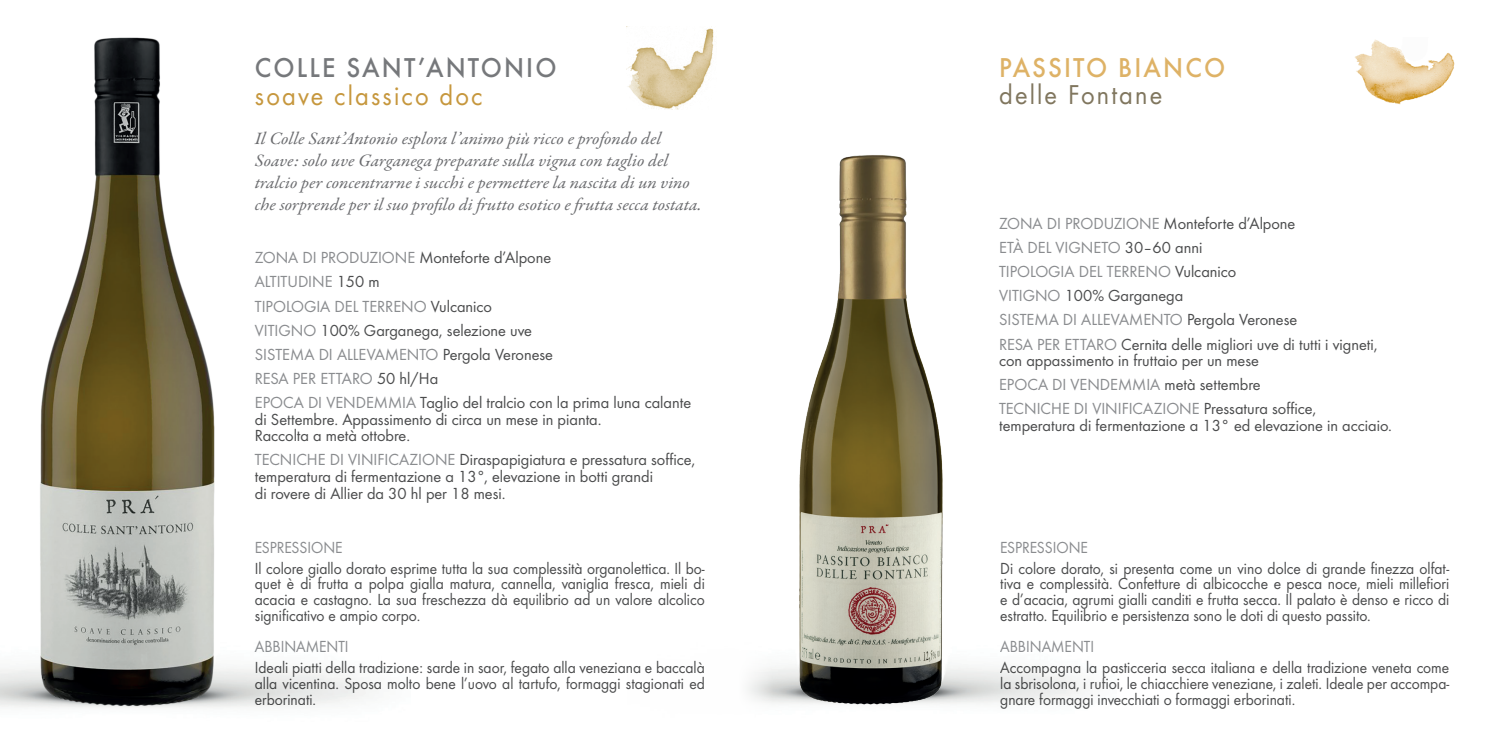
<style>
.page{position:relative;width:1489px;height:745px;background:#fff}
.page>*{position:absolute;margin:0;border:0;box-sizing:border-box;transform-origin:0 0}
.t1{font:500 28.18px "Futura";letter-spacing:.08em;color:#76787b;scale:.95 1}
.t2{font:28.18px "Futura Boo";letter-spacing:.08em;color:#c6973d;scale:.95 1}
.t3{font:500 28.18px "Futura";letter-spacing:.08em;color:#deb266;scale:.95 1}
.t4{font:28.18px "Futura Boo";letter-spacing:.08em;color:#80765e;scale:.95 1}
.t5{font:italic 17.5px/22.1px "Garamond Premr Pro";letter-spacing:-.005em;color:#6c6d70;scale:1.06 1}
.t6{font:16.62px/15.8px "Futura Boo";color:#4b4c4d;text-align:justify;scale:.95 1}
.t7{font:16.62px/16.6px "Futura Boo";color:#4b4c4d}
.t8{font:16.62px "Futura Boo";color:#8a8c8f}
.t9{font:16.62px "Futura Boo";color:#8a8c8f;scale:.95 1}
.s1{color:#8a8c8f}
.s2{color:#4b4c4d}
</style>
<div class="page">
<img style="left:25px;top:37px;width:197px;height:676px">
<img style="left:626px;top:28px;width:88px;height:82px">
<img style="left:784px;top:155px;width:176px;height:557px">
<img style="left:1355px;top:39px;width:100px;height:66px">
<p class="t1" style="left:255px;top:46px;width:319px">COLLE SANT’ANTONIO</p>
<p class="t3" style="left:999px;top:46px;width:240px">PASSITO BIANCO</p>
<p class="t2" style="left:255px;top:78px;width:241px">soave classico doc</p>
<p class="t4" style="left:999px;top:78px;width:173px">delle Fontane</p>
<p class="t5" style="left:255px;top:128px;width:423px">Il Colle Sant’Antonio esplora l’animo più ricco e profondo del Soave: solo uve Garganega preparate sulla vigna con taglio del tralcio per concentrarne i succhi e permettere la nascita di un vino che sorprende per il suo profilo di frutto esotico e frutta secca tostata.</p>
<p class="t7" style="left:255px;top:249px;width:298px"><span class="s1">ZONA DI PRODUZIONE</span> Monteforte d’Alpone</p>
<p class="t8" style="left:255px;top:272px;width:126px">ALTITUDINE <span class="s2">150 m</span></p>
<p class="t8" style="left:255px;top:296px;width:239px">TIPOLOGIA DEL TERRENO <span class="s2">Vulcanico</span></p>
<p class="t7" style="left:255px;top:321px;width:278px"><span class="s1">VITIGNO</span> 100% Garganega, selezione uve</p>
<p class="t8" style="left:255px;top:344px;width:300px">SISTEMA DI ALLEVAMENTO <span class="s2">Pergola Veronese</span></p>
<p class="t8" style="left:255px;top:368px;width:185px">RESA PER ETTARO <span class="s2">50 hl/Ha</span></p>
<p class="t7" style="left:255px;top:394px;width:438px"><span class="s1">EPOCA DI VENDEMMIA</span> Taglio del tralcio con la prima luna calante di Settembre. Appassimento di circa un mese in pianta.<br>Raccolta a metà ottobre.</p>
<p class="t7" style="left:255px;top:451px;width:442px"><span class="s1">TECNICHE DI VINIFICAZIONE</span> Diraspapigiatura e pressatura soffice, temperatura di fermentazione a 13°, elevazione in botti grandi<br>di rovere di Allier da 30 hl per 18 mesi.</p>
<p class="t9" style="left:255px;top:537px;width:94px">ESPRESSIONE</p>
<p class="t6" style="left:255px;top:559px;width:475px">Il colore giallo dorato esprime tutta la sua complessità organolettica. Il bo&shy;quet è di frutta a polpa gialla matura, cannella, vaniglia fresca, mieli di acacia e castagno. La sua freschezza dà equilibrio ad un valore alcolico significativo e ampio corpo.</p>
<p class="t9" style="left:255px;top:636px;width:100px">ABBINAMENTI</p>
<p class="t6" style="left:255px;top:659px;width:475px">Ideali piatti della tradizione: sarde in saor, fegato alla veneziana e baccalà alla vicentina. Sposa molto bene l’uovo al tartufo, formaggi stagionati ed erborinati.</p>
<p class="t7" style="left:999px;top:215px;width:298px"><span class="s1">ZONA DI PRODUZIONE</span> Monteforte d’Alpone</p>
<p class="t8" style="left:999px;top:237px;width:205px">ETÀ DEL VIGNETO <span class="s2">30–60 anni</span></p>
<p class="t8" style="left:999px;top:261px;width:239px">TIPOLOGIA DEL TERRENO <span class="s2">Vulcanico</span></p>
<p class="t7" style="left:999px;top:287px;width:186px"><span class="s1">VITIGNO</span> 100% Garganega</p>
<p class="t8" style="left:999px;top:310px;width:300px">SISTEMA DI ALLEVAMENTO <span class="s2">Pergola Veronese</span></p>
<p class="t7" style="left:999px;top:335px;width:380px"><span class="s1">RESA PER ETTARO</span> Cernita delle migliori uve di tutti i vigneti, con appassimento in fruttaio per un mese</p>
<p class="t8" style="left:999px;top:374px;width:263px">EPOCA DI VENDEMMIA <span class="s2">metà settembre</span></p>
<p class="t7" style="left:999px;top:400px;width:394px"><span class="s1">TECNICHE DI VINIFICAZIONE</span> Pressatura soffice, temperatura di fermentazione a 13° ed elevazione in acciaio.</p>
<p class="t9" style="left:1000px;top:537px;width:94px">ESPRESSIONE</p>
<p class="t6" style="left:1000px;top:559px;width:474px">Di colore dorato, si presenta come un vino dolce di grande finezza olfat&shy;tiva e complessità. Confetture di albicocche e pesca noce, mieli millefiori e d’acacia, agrumi gialli canditi e frutta secca. Il palato è denso e ricco di estratto. Equilibrio e persistenza sono le doti di questo passito.</p>
<p class="t9" style="left:1000px;top:636px;width:100px">ABBINAMENTI</p>
<p class="t6" style="left:1000px;top:659px;width:474px">Accompagna la pasticceria secca italiana e della tradizione veneta come la sbrisolona, i rufioi, le chiacchiere veneziane, i zaleti. Ideale per accompa&shy;gnare formaggi invecchiati o formaggi erborinati.</p>
</div>
